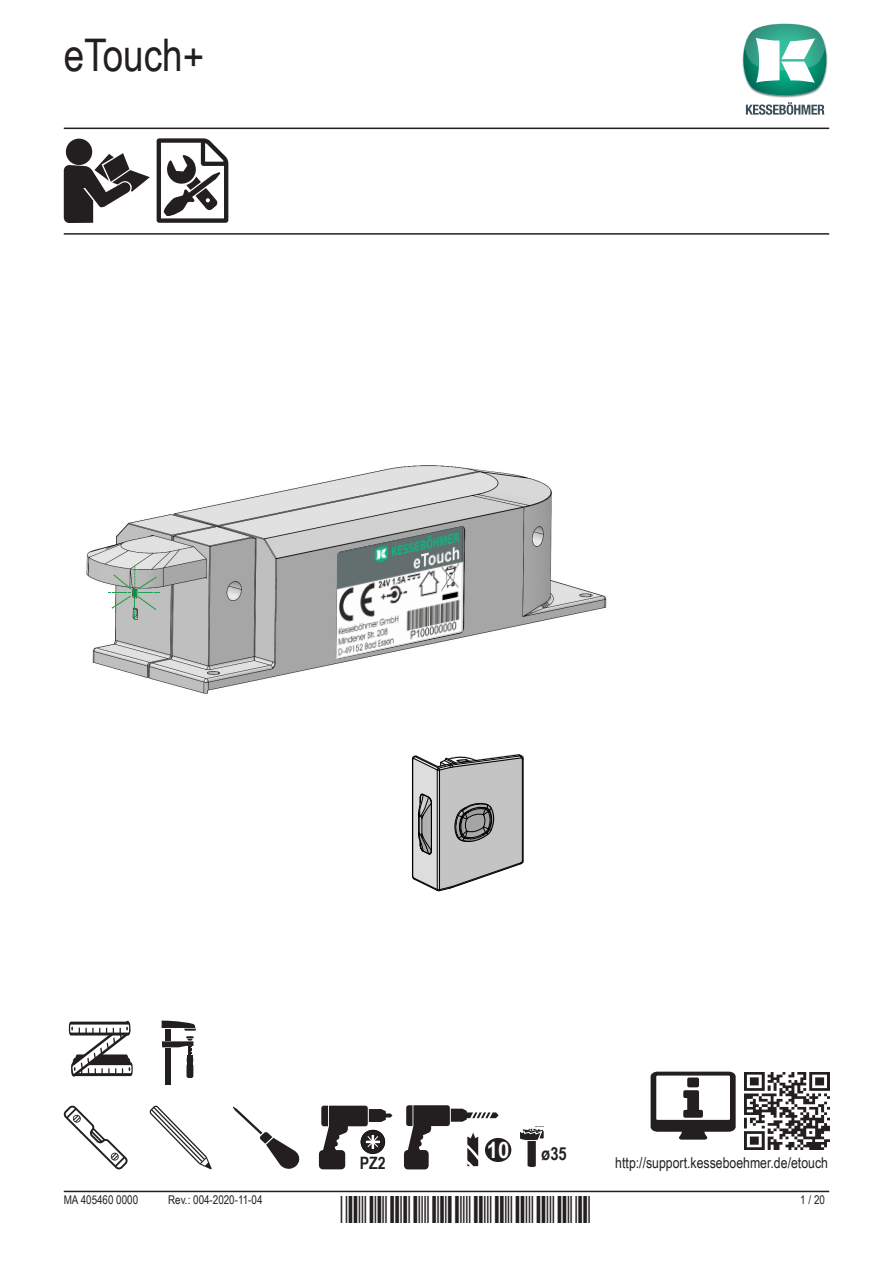
<style>
.page{position:relative;width:893px;height:1263px;background:#fff}
.page>*{position:absolute;margin:0;border:0;box-sizing:border-box;transform-origin:0 0}
.t1{font:45px "Arial Narrow";color:#231f20}
.t2{font:700 22.65px "Arial Narrow";color:#fff;scale:1.1 1}
.Paginierung{font:700 18px "Arial Narrow";color:#231f20}
.t3{font:700 17.1px "Arial Narrow";color:#231f20}
.Support__www{font:15px "Arial Narrow";color:#231f20}
.t4{font:12px "Arial Narrow";color:#231f20}
.t5{font:5.25px "Arial Narrow";color:#231f20;scale:1.14 1}
</style>
<div class="page">
<svg style="left:64px;top:139px;width:86px;height:84px"></svg>
<svg style="left:157px;top:138px;width:71px;height:85px"></svg>
<svg style="left:651px;top:1071px;width:85px;height:68px"></svg>
<img style="left:744px;top:1072px;width:85px;height:77px">
<img style="left:86px;top:465px;width:521px;height:229px">
<svg style="left:109px;top:566px;width:50px;height:54px;background:#afb9b2"></svg>
<img style="left:336px;top:526px;width:128px;height:133px">
<svg style="left:412px;top:754px;width:111px;height:137px;background:#aeaeae"></svg>
<div style="left:485px;top:1138px;width:26px;height:24px;background:#231f20;border-radius:50%"></div>
<hr style="left:64px;top:128px;width:765px;height:1px;background:#231f20">
<svg style="left:743px;top:23px;width:85px;height:92px"></svg>
<svg style="left:69px;top:1020px;width:64px;height:57px"></svg>
<svg style="left:64px;top:1106px;width:64px;height:63px"></svg>
<svg style="left:150px;top:1106px;width:62px;height:63px"></svg>
<svg style="left:234px;top:1107px;width:66px;height:62px"></svg>
<hr style="left:64px;top:233px;width:765px;height:2px;background:#231f20">
<svg style="left:319px;top:1106px;width:73px;height:63px"></svg>
<svg style="left:404px;top:1105px;width:95px;height:64px"></svg>
<div style="left:165px;top:1048px;width:6px;height:36px;background:#231f20"></div>
<svg style="left:162px;top:1020px;width:34px;height:58px"></svg>
<svg style="left:520px;top:1128px;width:24px;height:39px"></svg>
<hr style="left:64px;top:1191px;width:765px;height:1px;background:#231f20">
<h1 class="t1" style="left:64px;top:22px;width:142px">eTouch+</h1>
<p class="t5" style="left:535px;top:1121px;width:10px">Ø35</p>
<p class="Paginierung" style="left:541px;top:1140px;width:27px">ø35</p>
<p class="t2" style="left:487px;top:1133px;width:22px">10</p>
<p class="t3" style="left:360px;top:1150px;width:28px">PZ2</p>
<p class="Support__www" style="left:615px;top:1151px;width:214px">http://support.kesseboehmer.de/etouch</p>
<p class="t4" style="left:64px;top:1191px;width:76px">MA 405460 0000</p>
<p class="t4" style="left:168px;top:1191px;width:96px">Rev.: 004-2020-11-04</p>
<p class="t4" style="left:800px;top:1191px;width:26px">1 / 20</p>
</div>
